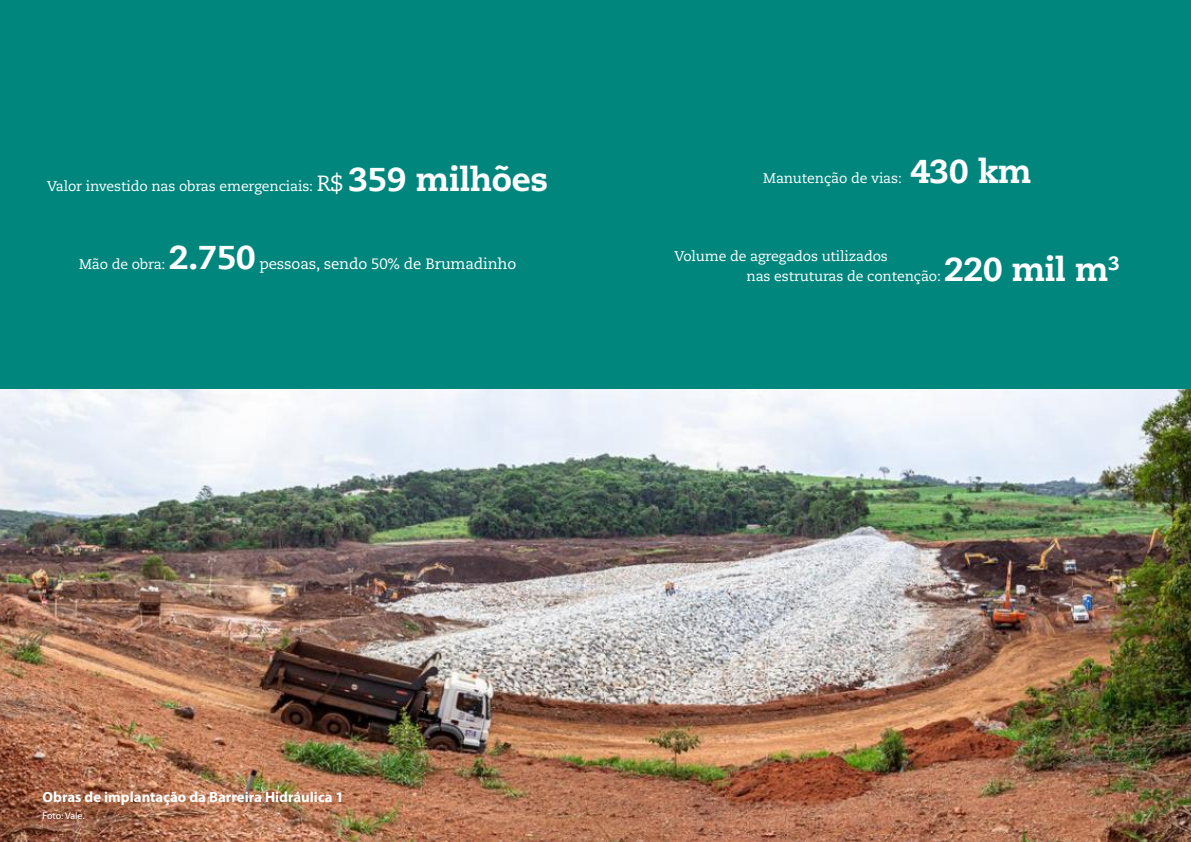
<style>
.page{position:relative;width:1191px;height:842px;background:#fff}
.page>*{position:absolute;margin:0;border:0;box-sizing:border-box;transform-origin:0 0}
.t1{font:800 33px "Caecilia LT Std";letter-spacing:-.01em;color:#fff}
.t2{font:15px "Caecilia LT Std";letter-spacing:-.01em;color:#fff}
.t3{font:700 14.8px "Myriad Pro";color:#fff}
.t4{font:14px/20px "Caecilia LT Std";letter-spacing:-.01em;color:#fff}
.t5{font:10px "Myriad Pro";letter-spacing:-.005em;color:#fff}
.s1{font-size:22px}
.s2{font-weight:800;font-size:33px}
.s3{font-size:14px}
</style>
<div class="page">
<img style="left:0;top:388px;width:1191px;height:454px">
<div style="left:0;top:0;width:1191px;height:388px;background:#00867d"></div>
<p class="t4" style="left:47px;top:177px;width:502px">Valor investido nas obras emergenciais: <span class="s1">R$</span> <span class="s2">359 milhões</span></p>
<p class="t2" style="left:79px;top:255px;width:439px"><span class="s3">Mão de obra:</span> <span class="s2">2.750</span> pessoas, sendo 50% de Brumadinho</p>
<p class="t4" style="left:763px;top:168px;width:140px">Manutenção de vias:</p>
<h1 class="t1" style="left:910px;top:151px;width:123px">430 km</h1>
<p class="t4" style="left:746px;top:246px;width:196px;text-indent:-72px">Volume de agregados utilizados<br>nas estruturas de contenção:</p>
<h1 class="t1" style="left:944px;top:249px;width:177px">220 mil m<sup>3</sup></h1>
<p class="t3" style="left:43px;top:787px;width:303px">Obras de implantação da Barreira Hidráulica 1</p>
<p class="t5" style="left:43px;top:809px;width:44px">Foto: Vale.</p>
</div>
